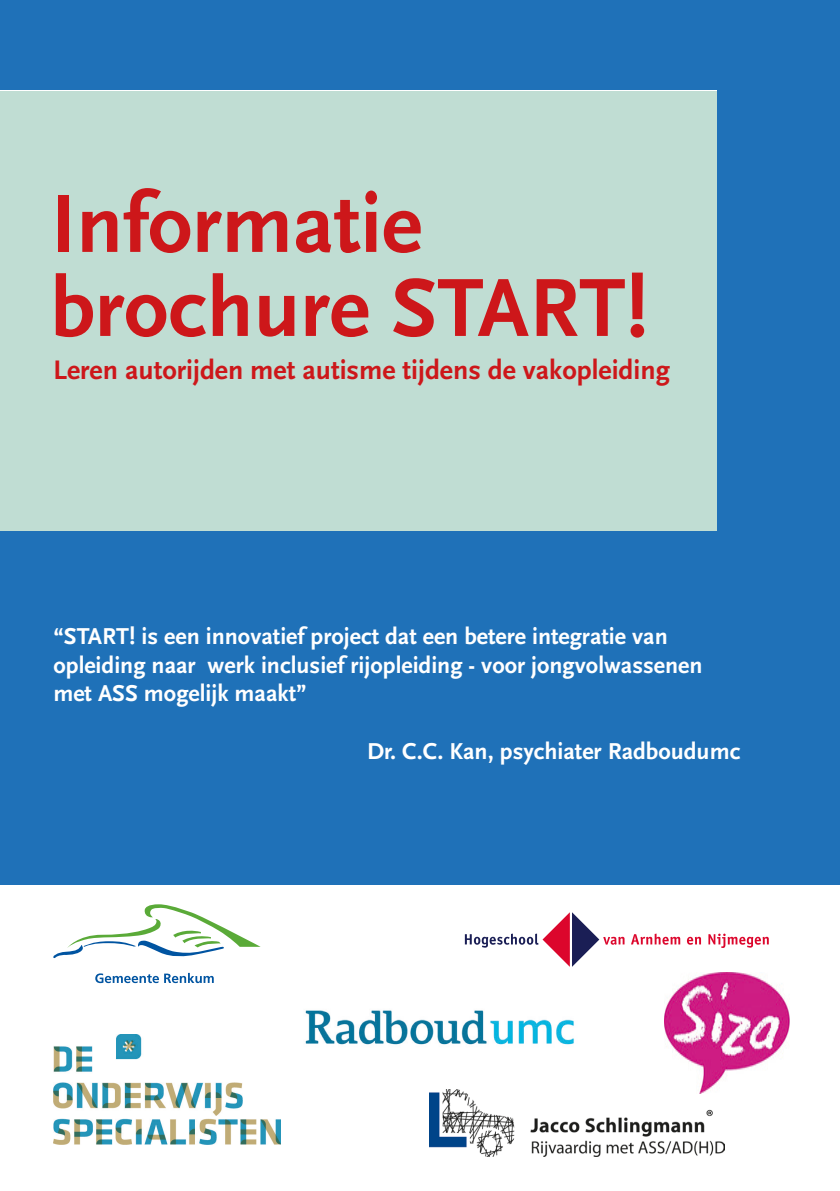
<style>
.page{position:relative;width:840px;height:1191px;background:#fff}
.page>*{position:absolute;margin:0;border:0;box-sizing:border-box;transform-origin:0 0}
.t1{font:700 86px "Scala Sans";color:#cd171a}
.t2{font:700 28px "Scala Sans";color:#cd171a}
.t3{font:700 24px/28.8px "Scala Sans";color:#fff}
</style>
<div class="page">
<div style="left:0;top:91px;width:839px;height:459px;background:#c0ddd3"></div>
<div style="left:0;top:531px;width:839px;height:353px;background:#1f71b8"></div>
<div style="left:717px;top:0;width:122px;height:884px;background:#1f71b8"></div>
<svg style="left:53px;top:904px;width:207px;height:54px"></svg>
<svg style="left:95px;top:973px;width:119px;height:10px"></svg>
<img style="left:53px;top:1034px;width:227px;height:111px">
<img style="left:664px;top:972px;width:125px;height:117px">
<img style="left:429px;top:1089px;width:295px;height:67px">
<svg style="left:631px;top:933px;width:48px;height:11px"></svg>
<svg style="left:687px;top:936px;width:13px;height:8px"></svg>
<svg style="left:708px;top:933px;width:60px;height:15px"></svg>
<svg style="left:464px;top:912px;width:160px;height:54px"></svg>
<img style="left:305px;top:1010px;width:269px;height:35px">
<div style="left:0;top:0;width:766px;height:90px;background:#1f71b8"></div>
<p class="t1" style="left:50px;top:178px;width:373px">Informatie</p>
<p class="t1" style="left:50px;top:262px;width:599px">brochure START!</p>
<p class="t2" style="left:53px;top:355px;width:618px">Leren autorijden met autisme tijdens de vakopleiding</p>
<p class="t3" style="left:53px;top:622px;width:650px">“START! is een innovatief project dat een betere integratie van opleiding naar werk inclusief rijopleiding - voor jongvolwassenen met ASS mogelijk maakt”</p>
<p class="t3" style="left:367px;top:737px;width:374px">Dr. C.C. Kan, psychiater Radboudumc</p>
</div>
